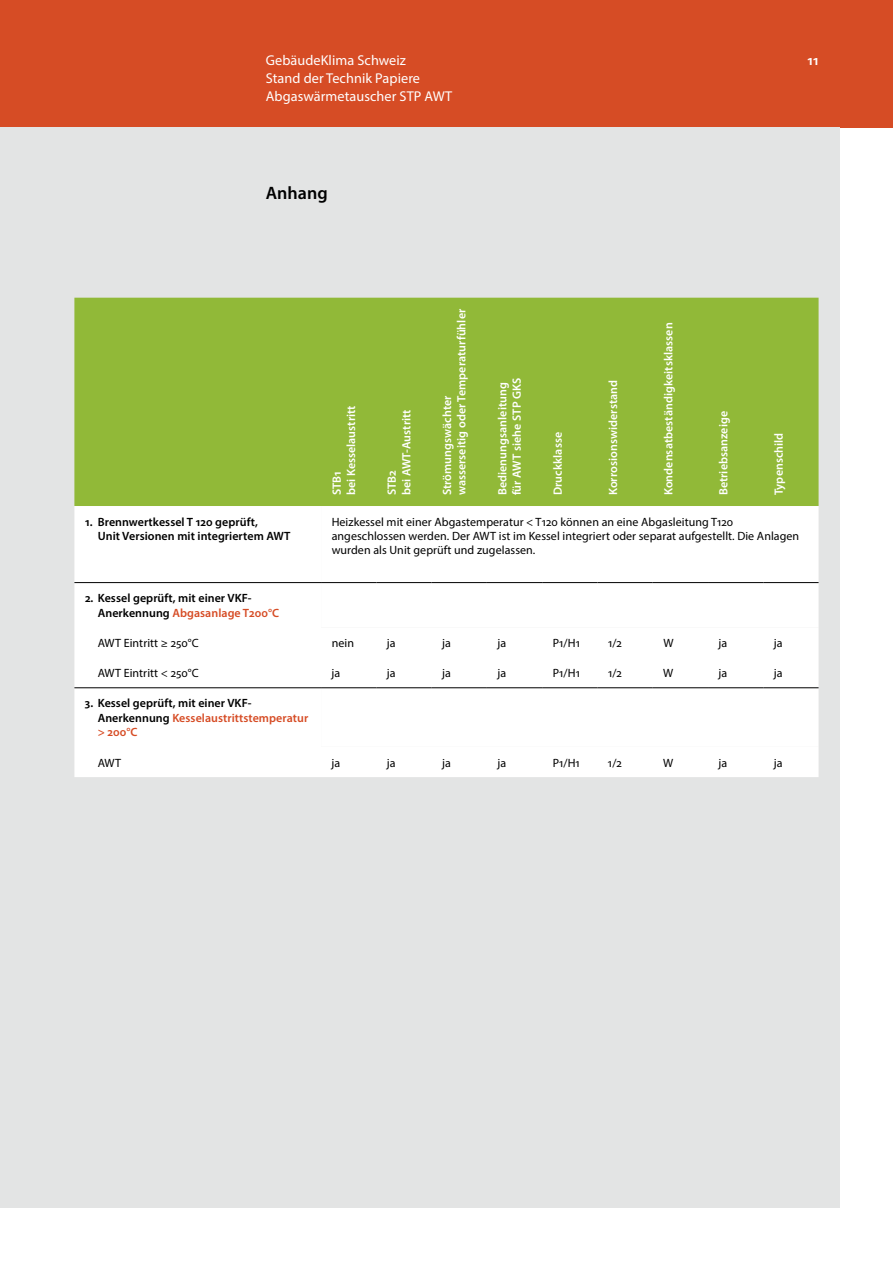
<style>
.page{position:relative;width:893px;height:1263px;background:#fff}
.page>*{position:absolute;margin:0;border:0;box-sizing:border-box;transform-origin:0 0}
.t1{font:600 18px "Myriad Pro";letter-spacing:.005em;color:#000}
.t2{font:14.25px/18px "Myriad Pro";letter-spacing:.005em;color:#fff}
.t3{font:600 14.25px "Myriad Pro";color:#fff}
.t4{font:12px/14.4px "Myriad Pro";letter-spacing:.005em;color:#000}
.t5{font:600 12px/14.4px "Myriad Pro";letter-spacing:.005em;color:#fff}
.t6{font:600 12px/14.4px "Myriad Pro";letter-spacing:.005em;color:#000}
.s1{color:#d64c25}
</style>
<div class="page">
<div style="left:0;top:0;width:893px;height:127px;background:#d64c25"></div>
<div style="left:0;top:127px;width:840px;height:1081px;background:#e3e4e4"></div>
<div style="left:74px;top:298px;width:745px;height:208px;background:#91b938"></div>
<div style="left:74px;top:506px;width:745px;height:271px;background:#fff"></div>
<div style="left:321px;top:506px;width:498px;height:241px;background:#fff"></div>
<hr style="left:74px;top:582px;width:247px;height:1px;background:#000">
<hr style="left:321px;top:582px;width:55px;height:1px;background:#000">
<hr style="left:376px;top:582px;width:56px;height:1px;background:#000">
<hr style="left:432px;top:582px;width:55px;height:1px;background:#000">
<hr style="left:487px;top:582px;width:55px;height:1px;background:#000">
<hr style="left:542px;top:582px;width:55px;height:1px;background:#000">
<hr style="left:597px;top:582px;width:56px;height:1px;background:#000">
<hr style="left:653px;top:582px;width:55px;height:1px;background:#000">
<hr style="left:708px;top:582px;width:55px;height:1px;background:#000">
<hr style="left:763px;top:582px;width:56px;height:1px;background:#000">
<hr style="left:74px;top:687px;width:247px;height:1px;background:#000">
<hr style="left:321px;top:687px;width:55px;height:1px;background:#000">
<hr style="left:376px;top:687px;width:56px;height:1px;background:#000">
<hr style="left:432px;top:687px;width:55px;height:1px;background:#000">
<hr style="left:487px;top:687px;width:55px;height:1px;background:#000">
<hr style="left:542px;top:687px;width:55px;height:1px;background:#000">
<hr style="left:597px;top:687px;width:56px;height:1px;background:#000">
<hr style="left:653px;top:687px;width:55px;height:1px;background:#000">
<hr style="left:708px;top:687px;width:55px;height:1px;background:#000">
<hr style="left:763px;top:687px;width:56px;height:1px;background:#000">
<p class="t2" style="left:266px;top:51px;width:188px">GebäudeKlima Schweiz<br>Stand der Technik Papiere<br>Abgaswärmetauscher STP AWT</p>
<p class="t3" style="left:807px;top:51px;width:13px">11</p>
<h1 class="t1" style="left:266px;top:182px;width:64px">Anhang</h1>
<p class="t5" style="left:329px;top:495px;width:92px;rotate:-90deg">STB1<br>bei Kesselaustritt</p>
<p class="t5" style="left:384px;top:495px;width:87px;rotate:-90deg">STB2<br>bei AWT-Austritt</p>
<p class="t5" style="left:440px;top:495px;width:188px;rotate:-90deg">Strömungswächter<br>wasserseitig oder Temperaturfühler</p>
<p class="t5" style="left:495px;top:495px;width:119px;rotate:-90deg">Bedienungsanleitung für AWT siehe STP GKS</p>
<p class="t5" style="left:550px;top:495px;width:65px;rotate:-90deg">Druckklasse</p>
<p class="t5" style="left:605px;top:495px;width:117px;rotate:-90deg">Korrosionswiderstand</p>
<p class="t5" style="left:661px;top:495px;width:174px;rotate:-90deg">Kondensatbeständigkeitsklassen</p>
<p class="t5" style="left:716px;top:495px;width:86px;rotate:-90deg">Betriebsanzeige</p>
<p class="t5" style="left:771px;top:495px;width:64px;rotate:-90deg">Typenschild</p>
<p class="t6" style="left:98px;top:514px;width:194px;text-indent:-13px">1. Brennwertkessel T 120 geprüft,<br>Unit Versionen mit integriertem AWT</p>
<p class="t4" style="left:332px;top:514px;width:469px">Heizkessel mit einer Abgastemperatur &lt; T120 können an eine Abgasleitung T120 angeschlossen werden. Der AWT ist im Kessel integriert oder separat aufgestellt. Die Anlagen wurden als Unit geprüft und zugelassen.</p>
<p class="t6" style="left:98px;top:591px;width:183px;text-indent:-13px">2. Kessel geprüft, mit einer VKF-<br>Anerkennung <span class="s1">Abgasanlage T200°C</span></p>
<p class="t4" style="left:98px;top:635px;width:102px">AWT Eintritt ≥ 250°C</p>
<p class="t4" style="left:332px;top:635px;width:24px">nein</p>
<p class="t4" style="left:387px;top:635px;width:10px">ja</p>
<p class="t4" style="left:442px;top:635px;width:10px">ja</p>
<p class="t4" style="left:497px;top:635px;width:10px">ja</p>
<p class="t4" style="left:553px;top:635px;width:29px">P1/H1</p>
<p class="t4" style="left:608px;top:635px;width:15px">1/2</p>
<p class="t4" style="left:663px;top:635px;width:12px">W</p>
<p class="t4" style="left:719px;top:635px;width:10px">ja</p>
<p class="t4" style="left:774px;top:635px;width:10px">ja</p>
<p class="t4" style="left:98px;top:666px;width:102px">AWT Eintritt &lt; 250°C</p>
<p class="t4" style="left:332px;top:666px;width:10px">ja</p>
<p class="t4" style="left:387px;top:666px;width:10px">ja</p>
<p class="t4" style="left:442px;top:666px;width:10px">ja</p>
<p class="t4" style="left:497px;top:666px;width:10px">ja</p>
<p class="t4" style="left:553px;top:666px;width:29px">P1/H1</p>
<p class="t4" style="left:608px;top:666px;width:15px">1/2</p>
<p class="t4" style="left:663px;top:666px;width:12px">W</p>
<p class="t4" style="left:719px;top:666px;width:10px">ja</p>
<p class="t4" style="left:774px;top:666px;width:10px">ja</p>
<p class="t6" style="left:98px;top:696px;width:212px;text-indent:-13px">3. Kessel geprüft, mit einer VKF-<br>Anerkennung <span class="s1">Kesselaustrittstemperatur &gt; 200°C</span></p>
<p class="t4" style="left:98px;top:755px;width:25px">AWT</p>
<p class="t4" style="left:332px;top:755px;width:10px">ja</p>
<p class="t4" style="left:387px;top:755px;width:10px">ja</p>
<p class="t4" style="left:442px;top:755px;width:10px">ja</p>
<p class="t4" style="left:497px;top:755px;width:10px">ja</p>
<p class="t4" style="left:553px;top:755px;width:29px">P1/H1</p>
<p class="t4" style="left:608px;top:755px;width:15px">1/2</p>
<p class="t4" style="left:663px;top:755px;width:12px">W</p>
<p class="t4" style="left:718px;top:755px;width:10px">ja</p>
<p class="t4" style="left:774px;top:755px;width:10px">ja</p>
</div>
